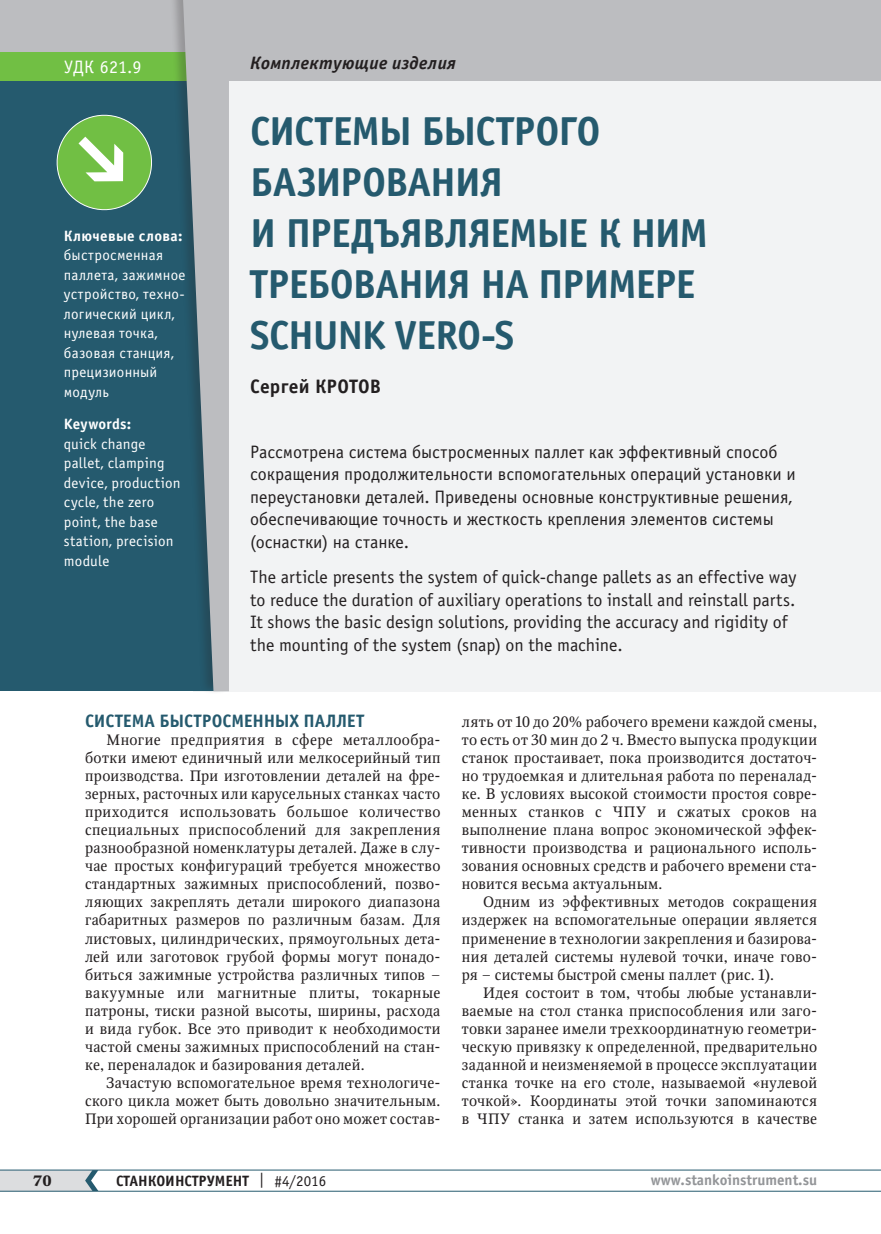
<style>
.page{position:relative;width:881px;height:1234px;background:#fff}
.page>*{position:absolute;margin:0;border:0;box-sizing:border-box;transform-origin:0 0}
.t1{font:700 40.5px/51px "Officina Sans C";letter-spacing:-.03em;color:#255a6e}
.t2{font:700 19.5px "Officina Sans C";letter-spacing:.01em;color:#231f20}
.t3{font:18px/22.5px "Officina Sans C";letter-spacing:-.005em;color:#231f20}
.t4{font:700 18px "Officina Sans C";letter-spacing:-.005em;color:#255a6e}
.t5{font:italic 700 18px "Officina Sans C";letter-spacing:.015em;color:#231f20}
.t6{font:18px "Officina Sans C";letter-spacing:.01em;color:#fff}
.t7{font:15px/18px "Octava";letter-spacing:.02em;color:#231f20;text-align:justify}
.t8{font:15px/19.5px "Officina Sans C";letter-spacing:.015em;color:#fff}
.t9{font:700 15px "Officina Sans C";color:#231f20}
.t10{font:700 15px "Officina Sans C";color:#939598}
.t11{font:700 15px "Officina Sans C";letter-spacing:.02em;color:#fff}
.t12{font:700 15px "Octava";color:#231f20}
.s1{font-weight:400}
</style>
<div class="page">
<hr style="left:0;top:1190px;width:880px;height:1px;background:#255a6e">
<hr style="left:0;top:1169px;width:880px;height:1px;background:#255a6e">
<svg style="left:0;top:1169px;width:98px;height:21px;background:#cbd1d5"></svg>
<div style="left:0;top:0;width:880px;height:81px;background:#bcbdc0"></div>
<div style="left:193px;top:81px;width:687px;height:610px;background:#f2f3f4"></div>
<div style="left:0;top:74px;width:214px;height:617px;background:#255a6e"></div>
<svg style="left:56px;top:114px;width:96px;height:97px"></svg>
<div style="left:0;top:52px;width:205px;height:29px;background:#71bf44"></div>
<div style="left:168px;top:0;width:61px;height:695px;background:#231f20;opacity:.25"></div>
<svg style="left:183px;top:0;width:46px;height:691px"></svg>
<p class="t6" style="left:64px;top:57px;width:79px">УДК 621.9</p>
<p class="t5" style="left:250px;top:53px;width:207px">Комплектующие изделия</p>
<p class="t11" style="left:64px;top:227px;width:120px">Ключевые слова:</p>
<p class="t8" style="left:64px;top:246px;width:123px">быстросменная паллета, зажимное устройство, техно&shy;логический цикл, нулевая точка, базовая станция, прецизионный модуль</p>
<p class="t11" style="left:64px;top:415px;width:69px">Keywords:</p>
<p class="t8" style="left:64px;top:434px;width:118px">quick change pallet, clamping device, production cycle, the zero point, the base station, precision module</p>
<h1 class="t1" style="left:250px;top:106px;width:459px">СИСТЕМЫ БЫСТРОГО<br>БАЗИРОВАНИЯ<br>И ПРЕДЪЯВЛЯЕМЫЕ К НИМ<br>ТРЕБОВАНИЯ НА ПРИМЕРЕ<br>SCHUNK VERO-S</h1>
<h2 class="t2" style="left:250px;top:375px;width:132px">Сергей КРОТОВ</h2>
<p class="t3" style="left:250px;top:441px;width:546px">Рассмотрена система быстросменных паллет как эффективный способ сокращения продолжительности вспомогательных операций установки и переустановки деталей. Приведены основные конструктивные решения, обеспечивающие точность и жесткость крепления элементов системы (оснастки) на станке.</p>
<p class="t3" style="left:250px;top:566px;width:547px">The article presents the system of quick-change pallets as an effective way to reduce the duration of auxiliary operations to install and reinstall parts.<br>It shows the basic design solutions, providing the accuracy and rigidity of the mounting of the system (snap) on the machine.</p>
<p class="t4" style="left:85px;top:711px;width:280px">СИСТЕМА БЫСТРОСМЕННЫХ ПАЛЛЕТ</p>
<p class="t7" style="left:85px;top:731px;width:357px;text-indent:21px">Многие предприятия в сфере металлообра&shy;ботки имеют единичный или мелкосерийный тип производства. При изготовлении деталей на фре&shy;зерных, расточных или карусельных станках часто приходится использовать большое количество специальных приспособлений для закрепления разнообразной номенклатуры деталей. Даже в слу&shy;чае простых конфигураций требуется множество стандартных зажимных приспособлений, позво&shy;ляющих закреплять детали широкого диапазона габаритных размеров по различным базам. Для листовых, цилиндрических, прямоугольных дета&shy;лей или заготовок грубой формы могут понадо&shy;биться зажимные устройства различных типов – вакуумные или магнитные плиты, токарные патроны, тиски разной высоты, ширины, расхода и вида губок. Все это приводит к необходимости частой смены зажимных приспособлений на стан&shy;ке, переналадок и базирования деталей.</p>
<p class="t7" style="left:85px;top:1073px;width:357px;text-indent:21px">Зачастую вспомогательное время технологиче&shy;ского цикла может быть довольно значительным.<br>При хорошей организации работ оно может состав-</p>
<p class="t7" style="left:461px;top:713px;width:357px">лять от 10 до 20% рабочего времени каждой смены, то есть от 30 мин до 2 ч. Вместо выпуска продукции станок простаивает, пока производится достаточ&shy;но трудоемкая и длительная работа по переналад&shy;ке. В условиях высокой стоимости простоя совре&shy;менных станков с ЧПУ и сжатых сроков на выполнение плана вопрос экономической эффек&shy;тивности производства и рационального исполь&shy;зования основных средств и рабочего времени ста&shy;новится весьма актуальным.</p>
<p class="t7" style="left:461px;top:893px;width:357px;text-indent:21px">Одним из эффективных методов сокращения издержек на вспомогательные операции является применение в технологии закрепления и базирова&shy;ния деталей системы нулевой точки, иначе гово&shy;ря − системы быстрой смены паллет (рис. 1).</p>
<p class="t7" style="left:461px;top:983px;width:357px;text-indent:21px">Идея состоит в том, чтобы любые устанавли&shy;ваемые на стол станка приспособления или заго&shy;товки заранее имели трехкоординатную геометри&shy;ческую привязку к определенной, предварительно заданной и неизменяемой в процессе эксплуатации станка точке на его столе, называемой «нулевой точкой». Координаты этой точки запоминаются в ЧПУ станка и затем используются в качестве</p>
<p class="t12" style="left:33px;top:1170px;width:20px">70</p>
<p class="t9" style="left:116px;top:1171px;width:211px">СТАНКОИНСТРУМЕНТ <span class="s1">| #4/2016</span></p>
<p class="t10" style="left:650px;top:1171px;width:168px">www.stankoinstrument.su</p>
</div>
